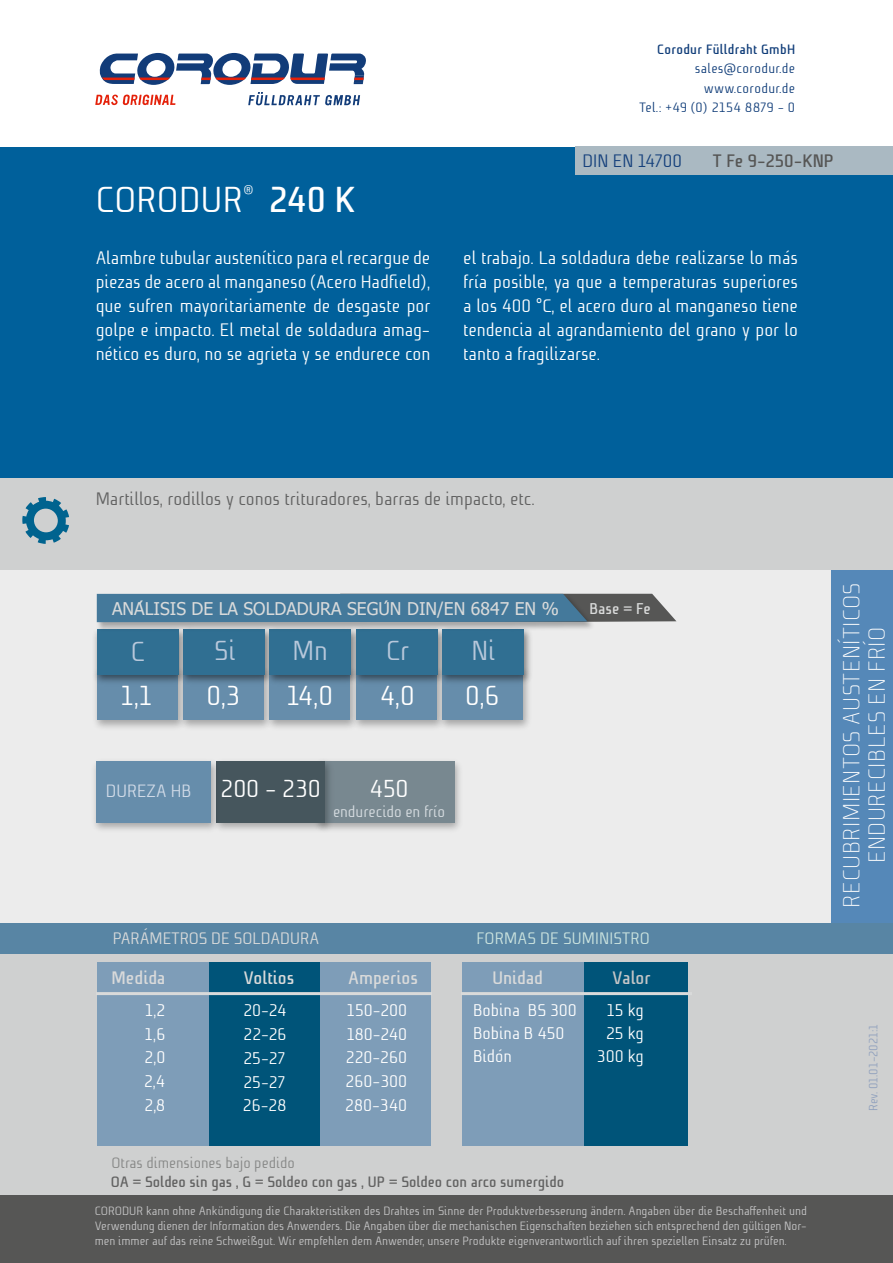
<style>
.page{position:relative;width:893px;height:1263px;background:#fff}
.page>*{position:absolute;margin:0;border:0;box-sizing:border-box;transform-origin:0 0}
.t1{font:36px "Niks";letter-spacing:.01em;color:#fff}
.t2{font:27.45px "Niks";color:#fff}
.t3{font:27.45px "Niks";color:#b8c8db}
.t4{font:24.45px "Niks";color:#fff}
.t5{font:300 23.25px/25.3px "Niks";letter-spacing:.02em;color:#fff;text-align:center}
.t6{font:18px/24px "Niks";color:#fff;text-align:justify}
.t7{font:18px "Niks";color:#626262}
.t8{font:700 18px "Niks";color:#d9dada}
.t9{font:700 18px "Niks";color:#565655}
.t10{font:18px "Niks";letter-spacing:-.005em;color:#16417c}
.t11{font:700 18px "Niks";color:#c5c5c6}
.t12{font:17.85px "Niks";color:#d0dae7}
.t13{font:17.55px "Tahoma";color:#d9dada}
.t14{font:16.8px/23.7px "Niks";letter-spacing:-.005em;color:#fff;text-align:justify}
.t15{font:16.5px "Niks";color:#d9dada}
.t16{font:16.5px "Niks";letter-spacing:.01em;color:#cce4df}
.t17{font:15.6px "Niks";color:#d8dee2}
.t18{font:700 15.6px "Niks";color:#d9dada}
.t19{font:700 15px "Niks";color:#626262}
.t20{font:15px "Niks";color:#868786}
.t21{font:13.5px/19.5px "Niks";letter-spacing:.025em;color:#103d79;text-align:right}
.t22{font:700 13.5px "Niks";letter-spacing:.025em;color:#103d79}
.t23{font:12px/15px "Niks";color:#c5c5c6;text-align:justify}
.t24{font:12px "Niks";letter-spacing:-.005em;color:#8fa0bd}
.s1{font-weight:700}
.s2{font-size:24.45px;color:#fff}
</style>
<div class="page">
<div style="left:0;top:512px;width:893px;height:469px;background:#ececec"></div>
<svg style="left:99px;top:53px;width:267px;height:32px"></svg>
<svg style="left:95px;top:95px;width:81px;height:10px"></svg>
<svg style="left:248px;top:92px;width:113px;height:13px"></svg>
<div style="left:831px;top:570px;width:62px;height:353px;background:#5588b8"></div>
<div style="left:311px;top:756px;width:154px;height:79px;background:#000;opacity:.3"></div>
<div style="left:318px;top:761px;width:136px;height:61px;background:#788890"></div>
<div style="left:0;top:940px;width:893px;height:277px;background:#cfd0d0"></div>
<div style="left:320px;top:962px;width:111px;height:183px;background:#7e9db8"></div>
<div style="left:102px;top:962px;width:218px;height:183px;background:#005479"></div>
<div style="left:98px;top:962px;width:111px;height:183px;background:#7e9db8"></div>
<div style="left:0;top:147px;width:893px;height:333px;background:#00609b"></div>
<div style="left:575px;top:146px;width:318px;height:29px;background:#aab9c2"></div>
<div style="left:0;top:478px;width:893px;height:91px;background:#cfd0d0"></div>
<div style="left:0;top:1195px;width:893px;height:68px;background:#565655"></div>
<div style="left:90px;top:664px;width:98px;height:68px;background:#000;opacity:.3"></div>
<div style="left:97px;top:669px;width:81px;height:50px;background:#668dab"></div>
<div style="left:90px;top:625px;width:99px;height:62px;background:#000;opacity:.5"></div>
<div style="left:97px;top:629px;width:81px;height:45px;background:#306f92"></div>
<div style="left:177px;top:664px;width:98px;height:68px;background:#000;opacity:.3"></div>
<div style="left:183px;top:669px;width:81px;height:50px;background:#668dab"></div>
<div style="left:177px;top:625px;width:98px;height:62px;background:#000;opacity:.5"></div>
<div style="left:183px;top:629px;width:81px;height:45px;background:#306f92"></div>
<div style="left:263px;top:664px;width:98px;height:68px;background:#000;opacity:.3"></div>
<div style="left:270px;top:669px;width:80px;height:50px;background:#668dab"></div>
<div style="left:263px;top:625px;width:98px;height:62px;background:#000;opacity:.5"></div>
<div style="left:270px;top:629px;width:81px;height:45px;background:#306f92"></div>
<div style="left:349px;top:664px;width:98px;height:68px;background:#000;opacity:.3"></div>
<div style="left:356px;top:669px;width:81px;height:50px;background:#668dab"></div>
<div style="left:349px;top:625px;width:99px;height:62px;background:#000;opacity:.5"></div>
<div style="left:356px;top:629px;width:81px;height:45px;background:#306f92"></div>
<div style="left:436px;top:664px;width:98px;height:68px;background:#000;opacity:.3"></div>
<div style="left:442px;top:669px;width:81px;height:50px;background:#668dab"></div>
<div style="left:436px;top:625px;width:98px;height:62px;background:#000;opacity:.5"></div>
<div style="left:442px;top:629px;width:81px;height:45px;background:#306f92"></div>
<div style="left:210px;top:756px;width:126px;height:79px;background:#000;opacity:.3"></div>
<div style="left:217px;top:761px;width:108px;height:61px;background:#46565d"></div>
<div style="left:89px;top:756px;width:132px;height:79px;background:#000;opacity:.3"></div>
<div style="left:96px;top:761px;width:114px;height:61px;background:#668dab"></div>
<div style="left:0;top:923px;width:893px;height:31px;background:#5885a4"></div>
<hr style="left:96px;top:992px;width:336px;height:3px;background:#d9dada">
<div style="left:467px;top:962px;width:221px;height:183px;background:#005479"></div>
<div style="left:462px;top:962px;width:122px;height:183px;background:#7e9db8"></div>
<hr style="left:461px;top:992px;width:231px;height:3px;background:#d9dada">
<svg style="left:22px;top:497px;width:47px;height:47px"></svg>
<div style="left:96px;top:593px;width:500px;height:39px;background:#000;opacity:.3"></div>
<svg style="left:97px;top:594px;width:579px;height:28px;background:#4a7691"></svg>
<p class="t22" style="left:657px;top:40px;width:139px">Corodur Fülldraht GmbH</p>
<p class="t21" style="left:639px;top:58px;width:157px">sales@corodur.de www.corodur.de<br>Tel.: +49 (0) 2154 8879 - 0</p>
<h1 class="t1" style="left:96px;top:176px;width:261px">CORODUR<sup>®</sup> <span class="s1">240 K</span></h1>
<p class="t10" style="left:583px;top:149px;width:101px">DIN EN 14700</p>
<p class="t9" style="left:713px;top:149px;width:123px">T Fe 9-250-KNP</p>
<p class="t6" style="left:96px;top:245px;width:336px">Alambre tubular austenítico para el recargue de piezas de acero al manganeso (Acero Hadfield), que sufren mayoritariamente de desgaste por golpe e impacto. El metal de soldadura amag&shy;nético es duro, no se agrieta y se endurece con</p>
<p class="t6" style="left:463px;top:245px;width:336px">el trabajo. La soldadura debe realizarse lo más fría posible, ya que a temperaturas superiores a los 400 °C, el acero duro al manganeso tiene tendencia al agrandamiento del grano y por lo tanto a fragilizarse.</p>
<p class="t7" style="left:96px;top:486px;width:440px">Martillos, rodillos y conos trituradores, barras de impacto, etc.</p>
<p class="t13" style="left:112px;top:597px;width:448px">ANÁLISIS DE LA SOLDADURA SEGÚN DIN/EN 6847 EN %</p>
<p class="t18" style="left:589px;top:597px;width:63px">Base = Fe</p>
<h2 class="t3" style="left:131px;top:633px;width:15px">C</h2>
<h2 class="t3" style="left:214px;top:632px;width:23px">Si</h2>
<h2 class="t3" style="left:293px;top:632px;width:37px">Mn</h2>
<h2 class="t3" style="left:386px;top:632px;width:24px">Cr</h2>
<h2 class="t3" style="left:471px;top:632px;width:26px">Ni</h2>
<h2 class="t2" style="left:121px;top:677px;width:33px">1,1</h2>
<h2 class="t2" style="left:206px;top:677px;width:35px">0,3</h2>
<h2 class="t2" style="left:287px;top:677px;width:48px">14,0</h2>
<h2 class="t2" style="left:380px;top:677px;width:37px">4,0</h2>
<h2 class="t2" style="left:465px;top:677px;width:36px">0,6</h2>
<p class="t12" style="left:106px;top:779px;width:216px">DUREZA HB <span class="s2">200 - 230</span></p>
<h3 class="t4" style="left:369px;top:772px;width:41px">450</h3>
<p class="t17" style="left:333px;top:801px;width:113px">endurecido en frío</p>
<p class="t15" style="left:113px;top:928px;width:208px">PARÁMETROS DE SOLDADURA</p>
<p class="t16" style="left:476px;top:928px;width:175px">FORMAS DE SUMINISTRO</p>
<p class="t8" style="left:492px;top:966px;width:52px">Unidad</p>
<p class="t11" style="left:612px;top:966px;width:40px">Valor</p>
<p class="t14" style="left:473px;top:998px;width:105px">Bobina BS 300</p>
<p class="t14" style="left:607px;top:998px;width:39px">15 kg</p>
<p class="t14" style="left:473px;top:1021px;width:93px">Bobina B 450</p>
<p class="t14" style="left:606px;top:1021px;width:39px">25 kg</p>
<p class="t14" style="left:473px;top:1044px;width:40px">Bidón</p>
<p class="t14" style="left:597px;top:1044px;width:48px">300 kg</p>
<p class="t8" style="left:112px;top:966px;width:55px">Medida</p>
<p class="t8" style="left:244px;top:966px;width:52px">Voltios</p>
<p class="t8" style="left:348px;top:966px;width:71px">Amperios</p>
<p class="t14" style="left:144px;top:998px;width:23px">1,2<br>1,6<br>2,0<br>2,4<br>2,8</p>
<p class="t14" style="left:243px;top:998px;width:45px">20-24<br>22-26<br>25-27<br>25-27<br>26-28</p>
<p class="t14" style="left:345px;top:998px;width:63px">150-200<br>180-240<br>220-260<br>260-300<br>280-340</p>
<p class="t20" style="left:112px;top:1153px;width:185px">Otras dimensiones bajo pedido</p>
<p class="t19" style="left:111px;top:1172px;width:455px">OA = Soldeo sin gas , G = Soldeo con gas , UP = Soldeo con arco sumergido</p>
<p class="t23" style="left:95px;top:1203px;width:714px">CORODUR kann ohne Ankündigung die Charakteristiken des Drahtes im Sinne der Produktverbesserung ändern. Angaben über die Beschaffenheit und Verwendung dienen der Information des Anwenders. Die Angaben über die mechanischen Eigenschaften beziehen sich entsprechend den gültigen Nor&shy;men immer auf das reine Schweißgut. Wir empfehlen dem Anwender, unsere Produkte eigenverantwortlich auf ihren speziellen Einsatz zu prüfen.</p>
<p class="t5" style="left:838px;top:907px;width:326px;rotate:-90deg">Recubrimientos austeníticos endurecibles en frío</p>
<p class="t24" style="left:865px;top:1111px;width:89px;rotate:-90deg">Rev. 01.01-2021:1</p>
</div>
